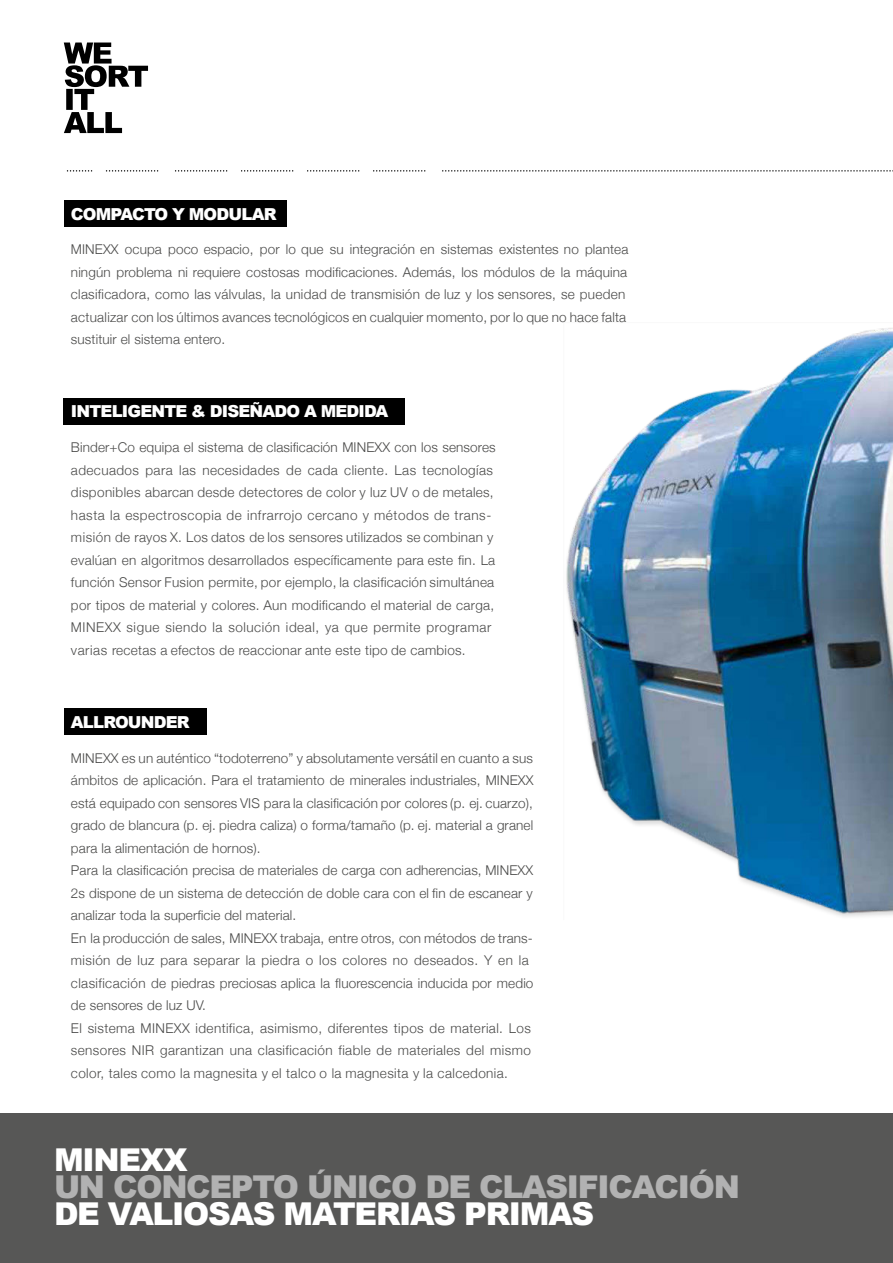
<style>
.page{position:relative;width:893px;height:1263px;background:#fff}
.page>*{position:absolute;margin:0;border:0;box-sizing:border-box;transform-origin:0 0}
.t1{font:900 31.5px "Arial";letter-spacing:-.04em;color:#fff}
.t2{font:900 31.5px "Arial";letter-spacing:-.04em;color:#b2b2b2}
.t3{font:900 16.5px "Arial";letter-spacing:-.05em;color:#fff}
.t4{font:300 13.5px/22.5px "Helvetica Neue";letter-spacing:.01em;color:#4a4a49}
</style>
<div class="page">
<svg style="left:68px;top:170px;width:825px;height:2px"></svg>
<div style="left:0;top:1113px;width:893px;height:150px;background:#575756"></div>
<svg style="left:64px;top:43px;width:84px;height:90px"></svg>
<img style="left:566px;top:328px;width:327px;height:586px">
<div style="left:64px;top:200px;width:223px;height:27px;background:#000"></div>
<div style="left:64px;top:398px;width:341px;height:26px;background:#000"></div>
<div style="left:64px;top:708px;width:142px;height:27px;background:#000"></div>
<p class="t3" style="left:71px;top:202px;width:207px">COMPACTO Y MODULAR</p>
<p class="t4" style="left:71px;top:237px;width:559px">MINEXX ocupa poco espacio, por lo que su integración en sistemas existentes no plantea ningún problema ni requiere costosas modificaciones. Además, los módulos de la máquina clasificadora, como las válvulas, la unidad de transmisión de luz y los sensores, se pueden actualizar con los últimos avances tecnológicos en cualquier momento, por lo que no hace falta sustituir el sistema entero.</p>
<p class="t3" style="left:71px;top:399px;width:319px">INTELIGENTE &amp; DISEÑADO A MEDIDA</p>
<p class="t4" style="left:71px;top:435px;width:426px">Binder+Co equipa el sistema de clasificación MINEXX con los sensores adecuados para las necesidades de cada cliente. Las tecnologías disponibles abarcan desde detectores de color y luz UV o de metales, hasta la espectroscopia de infrarrojo cercano y métodos de trans&shy;misión de rayos X. Los datos de los sensores utilizados se combinan y evalúan en algoritmos desarrollados específicamente para este fin. La función Sensor Fusion permite, por ejemplo, la clasificación simultánea por tipos de material y colores. Aun modificando el material de carga, MINEXX sigue siendo la solución ideal, ya que permite programar varias recetas a efectos de reaccionar ante este tipo de cambios.</p>
<p class="t3" style="left:71px;top:710px;width:120px">ALLROUNDER</p>
<p class="t4" style="left:71px;top:745px;width:464px">MINEXX es un auténtico “todoterreno” y absolutamente versátil en cuanto a sus ámbitos de aplicación. Para el tratamiento de minerales industriales, MINEXX está equipado con sensores VIS para la clasificación por colores (p. ej. cuarzo), grado de blancura (p. ej. piedra caliza) o forma/tamaño (p. ej. material a granel para la alimentación de hornos).<br>Para la clasificación precisa de materiales de carga con adherencias, MINEXX 2s dispone de un sistema de detección de doble cara con el fin de escanear y analizar toda la superficie del material.<br>En la producción de sales, MINEXX trabaja, entre otros, con métodos de trans&shy;misión de luz para separar la piedra o los colores no deseados. Y en la clasificación de piedras preciosas aplica la fluorescencia inducida por medio de sensores de luz UV.<br>El sistema MINEXX identifica, asimismo, diferentes tipos de material. Los sensores NIR garantizan una clasificación fiable de materiales del mismo color, tales como la magnesita y el talco o la magnesita y la calcedonia.</p>
<h1 class="t1" style="left:54px;top:1136px;width:135px">MINEXX</h1>
<h1 class="t2" style="left:54px;top:1163px;width:687px">UN CONCEPTO ÚNICO DE CLASIFICACIÓN</h1>
<h1 class="t1" style="left:54px;top:1190px;width:542px">DE VALIOSAS MATERIAS PRIMAS</h1>
</div>
